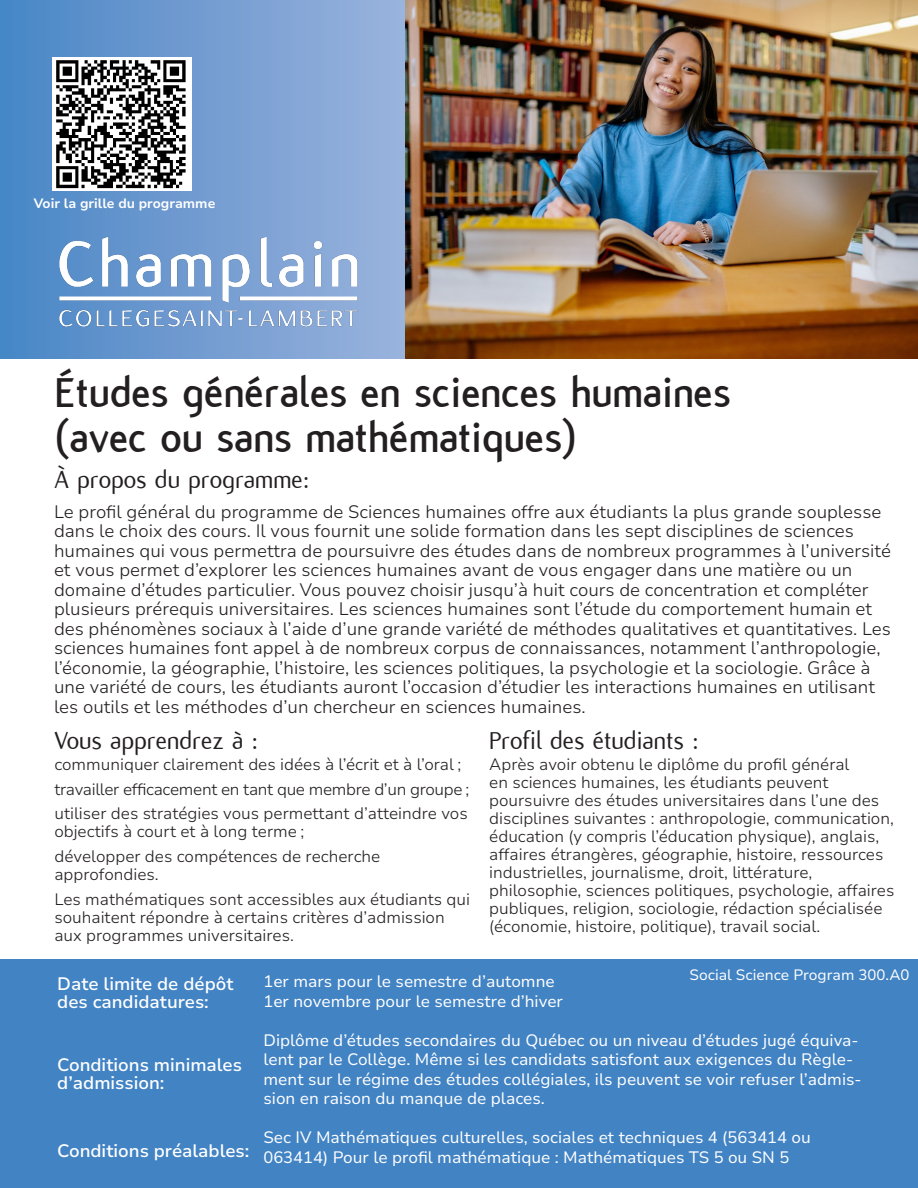
<style>
.page{position:relative;width:918px;height:1188px;background:#fff}
.page>*{position:absolute;margin:0;border:0;box-sizing:border-box;transform-origin:0 0}
.t1{font:700 45px "Flux";color:#231f20}
.About_the_program__Title{font:27px "Flux";color:#231f20}
.About_the_program__Text{font:300 18px/19.5px "Nunito Sans 10 pt";color:#231f20}
.Table__Text{font:600 18px/18px "Nunito Sans 10 pt";color:#fff}
.Body_Titles{font:600 18px/18px "Nunito Sans 10 pt";color:#fff}
.About_the_program__Text-2{font:300 16.5px/18px "Nunito Sans 10 pt";color:#231f20}
.Table__Title{font:16.5px/19.5px "Nunito Sans 10 pt";color:#fff}
.About_the_program__Text-3{font:300 16.5px "Nunito Sans 10 pt";letter-spacing:-.02em;color:#231f20}
.Body_Titles-2{font:15px "Nunito Sans 10 pt";color:#fff}
.Body_Titles-3{font:700 13.5px "Nunito Sans 10 pt";color:#fff}
</style>
<div class="page">
<img style="left:1px;top:0;width:917px;height:359px">
<img style="left:53px;top:57px;width:138px;height:133px">
<div style="left:0;top:959px;width:918px;height:229px;background:#4283c4"></div>
<img style="left:51px;top:222px;width:331px;height:129px">
<p class="Body_Titles-3" style="left:34px;top:194px;width:183px">Voir la grille du programme</p>
<p class="t1" style="left:55px;top:368px;width:678px">Études générales en sciences humaines</p>
<p class="t1" style="left:55px;top:413px;width:524px">(avec ou sans mathématiques)</p>
<p class="About_the_program__Title" style="left:55px;top:465px;width:256px">À propos du programme:</p>
<p class="About_the_program__Text" style="left:54px;top:501px;width:839px">Le profil général du programme de Sciences humaines offre aux étudiants la plus grande souplesse dans le choix des cours. Il vous fournit une solide formation dans les sept disciplines de sciences humaines qui vous permettra de poursuivre des études dans de nombreux programmes à l’université et vous permet d’explorer les sciences humaines avant de vous engager dans une matière ou un domaine d’études particulier. Vous pouvez choisir jusqu’à huit cours de concentration et compléter plusieurs prérequis universitaires. Les sciences humaines sont l’étude du comportement humain et des phénomènes sociaux à l’aide d’une grande variété de méthodes qualitatives et quantitatives. Les sciences humaines font appel à de nombreux corpus de connaissances, notamment l’anthropologie, l’économie, la géographie, l’histoire, les sciences politiques, la psychologie et la sociologie. Grâce à une variété de cours, les étudiants auront l’occasion d’étudier les interactions humaines en utilisant les outils et les méthodes d’un chercheur en sciences humaines.</p>
<p class="About_the_program__Title" style="left:54px;top:726px;width:205px">Vous apprendrez à :</p>
<p class="About_the_program__Text-2" style="left:54px;top:755px;width:408px">communiquer clairement des idées à l’écrit et à l’oral ;</p>
<p class="About_the_program__Text-3" style="left:54px;top:777px;width:416px">travailler efficacement en tant que membre d’un groupe ;</p>
<p class="About_the_program__Text-2" style="left:54px;top:804px;width:415px">utiliser des stratégies vous permettant d’atteindre vos objectifs à court et à long terme ;</p>
<p class="About_the_program__Text-2" style="left:54px;top:847px;width:328px">développer des compétences de recherche approfondies.</p>
<p class="About_the_program__Text-2" style="left:54px;top:890px;width:417px">Les mathématiques sont accessibles aux étudiants qui souhaitent répondre à certains critères d’admission aux programmes universitaires.</p>
<p class="About_the_program__Title" style="left:489px;top:726px;width:211px">Profil des étudiants :</p>
<p class="About_the_program__Text-2" style="left:489px;top:755px;width:407px">Après avoir obtenu le diplôme du profil général<br>en sciences humaines, les étudiants peuvent poursuivre des études universitaires dans l’une des disciplines suivantes : anthropologie, communication, éducation (y compris l’éducation physique), anglais, affaires étrangères, géographie, histoire, ressources industrielles, journalisme, droit, littérature, philosophie, sciences politiques, psychologie, affaires publiques, religion, sociologie, rédaction spécialisée (économie, histoire, politique), travail social.</p>
<p class="Table__Text" style="left:57px;top:975px;width:178px">Date limite de dépôt des candidatures:</p>
<p class="Body_Titles" style="left:57px;top:1056px;width:186px">Conditions minimales d’admission:</p>
<p class="Table__Text" style="left:57px;top:1141px;width:194px">Conditions préalables:</p>
<p class="Body_Titles-2" style="left:690px;top:964px;width:222px">Social Science Program 300.A0</p>
<p class="Table__Title" style="left:264px;top:971px;width:293px">1er mars pour le semestre d’automne</p>
<p class="Table__Title" style="left:264px;top:991px;width:301px">1er novembre pour le semestre d’hiver</p>
<p class="Table__Title" style="left:264px;top:1030px;width:600px">Diplôme d’études secondaires du Québec ou un niveau d’études jugé équiva&shy;lent par le Collège. Même si les candidats satisfont aux exigences du Règle&shy;ment sur le régime des études collégiales, ils peuvent se voir refuser l’admis&shy;sion en raison du manque de places.</p>
<p class="Table__Title" style="left:264px;top:1127px;width:549px">Sec IV Mathématiques culturelles, sociales et techniques 4 (563414 ou<br>063414) Pour le profil mathématique : Mathématiques TS 5 ou SN 5</p>
</div>
